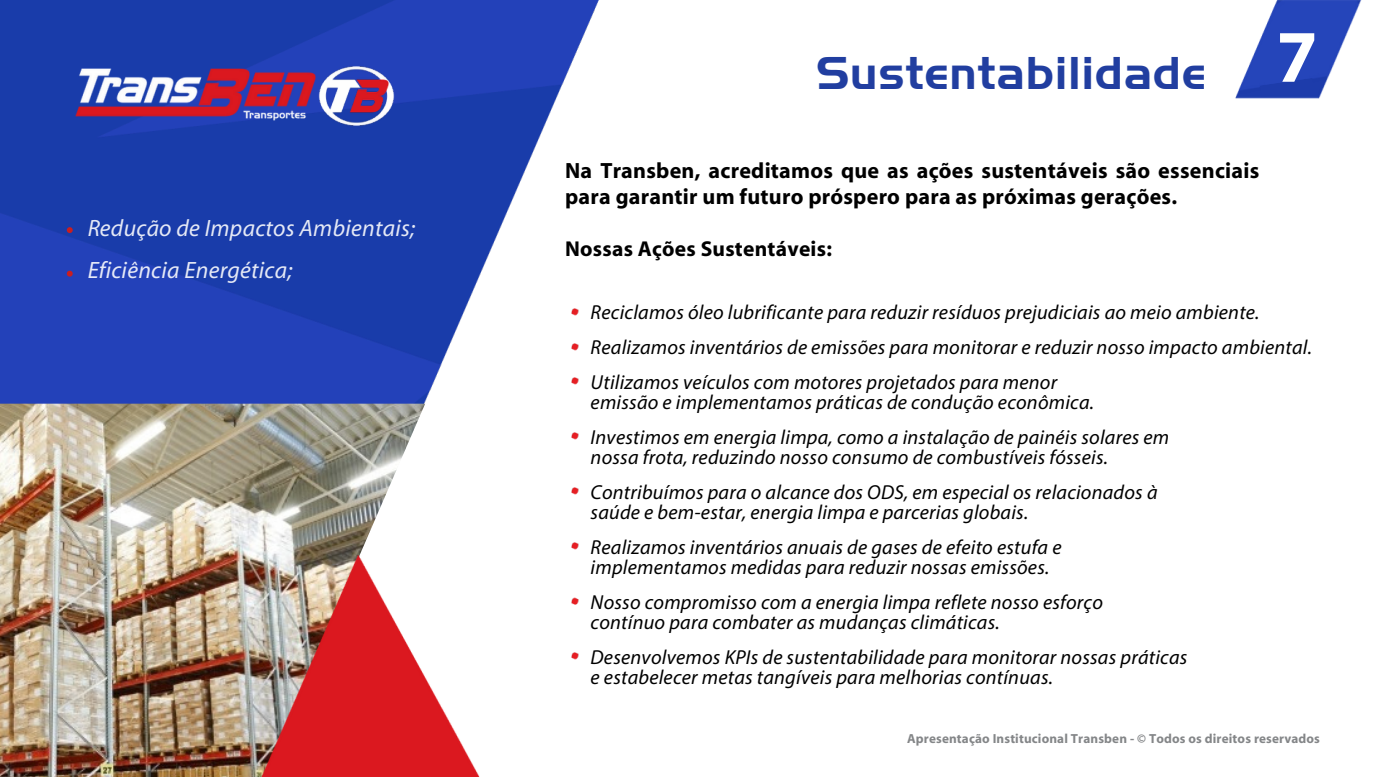
<style>
.page{position:relative;width:1384px;height:777px;background:#fff}
.page>*{position:absolute;margin:0;border:0;box-sizing:border-box;transform-origin:0 0}
.t1{font:700 74.7px "Myriad";color:#fff}
.t2{font:700 48px "Handel Gothic EF";letter-spacing:.01em;color:#213ea0}
.t3{font:italic 23.7px "Myriad";letter-spacing:.01em;color:#fff}
.t4{font:700 22.2px/25.8px "Myriad";letter-spacing:.01em;color:#000}
.t5{font:700 21.6px "Myriad";letter-spacing:.01em;color:#000}
.t6{font:italic 20.4px/20.4px "Myriad Pro";letter-spacing:.01em;color:#000}
.t7{font:700 13.2px "Myriad";letter-spacing:.01em;color:#848688}
</style>
<div class="page">
<img style="left:0;top:0;width:599px;height:403px">
<img style="left:0;top:403px;width:425px;height:373px">
<img style="left:247px;top:540px;width:232px;height:236px">
<img style="left:1235px;top:0;width:127px;height:99px">
<img style="left:68px;top:60px;width:246px;height:68px">
<img style="left:314px;top:60px;width:85px;height:72px">
<div style="left:1268px;top:33px;width:46px;height:42px;background:#2545ba"></div>
<svg style="left:1259px;top:39px;width:55px;height:58px"></svg>
<svg style="left:67px;top:227px;width:6px;height:6px"></svg>
<svg style="left:67px;top:270px;width:6px;height:6px"></svg>
<img style="left:565px;top:298px;width:18px;height:31px">
<img style="left:565px;top:332px;width:18px;height:32px">
<img style="left:565px;top:367px;width:18px;height:32px">
<img style="left:571px;top:432px;width:8px;height:8px">
<img style="left:571px;top:487px;width:8px;height:8px">
<img style="left:571px;top:542px;width:8px;height:8px">
<img style="left:571px;top:597px;width:8px;height:8px">
<img style="left:571px;top:652px;width:8px;height:8px">
<p class="t3" style="left:87px;top:216px;width:329px">Redução de Impactos Ambientais;</p>
<p class="t3" style="left:87px;top:259px;width:207px">Eficiência Energética;</p>
<p class="t2" style="left:816px;top:44px;width:391px">Sustentabilidade</p>
<h2 class="t1" style="left:1276px;top:18px;width:43px">7</h2>
<h2 class="t4" style="left:565px;top:158px;width:696px">Na Transben, acreditamos que as ações sustentáveis são essenciais para garantir um futuro próspero para as próximas gerações.</h2>
<p class="t5" style="left:565px;top:237px;width:268px">Nossas Ações Sustentáveis:</p>
<p class="t6" style="left:591px;top:304px;width:670px">Reciclamos óleo lubrificante para reduzir resíduos prejudiciais ao meio ambiente.</p>
<p class="t6" style="left:591px;top:338px;width:723px">Realizamos inventários de emissões para monitorar e reduzir nosso impacto ambiental.</p>
<p class="t6" style="left:591px;top:373px;width:505px">Utilizamos veículos com motores projetados para menor emissão e implementamos práticas de condução econômica.</p>
<p class="t6" style="left:591px;top:428px;width:580px">Investimos em energia limpa, como a instalação de painéis solares em nossa frota, reduzindo nosso consumo de combustíveis fósseis.</p>
<p class="t6" style="left:591px;top:483px;width:568px">Contribuímos para o alcance dos ODS, em especial os relacionados à saúde e bem-estar, energia limpa e parcerias globais.</p>
<p class="t6" style="left:591px;top:538px;width:472px">Realizamos inventários anuais de gases de efeito estufa e implementamos medidas para reduzir nossas emissões.</p>
<p class="t6" style="left:591px;top:593px;width:514px">Nosso compromisso com a energia limpa reflete nosso esforço contínuo para combater as mudanças climáticas.</p>
<p class="t6" style="left:591px;top:648px;width:598px">Desenvolvemos KPIs de sustentabilidade para monitorar nossas práticas e estabelecer metas tangíveis para melhorias contínuas.</p>
<p class="t7" style="left:907px;top:731px;width:414px">Apresentação Institucional Transben - © Todos os direitos reservados</p>
</div>
